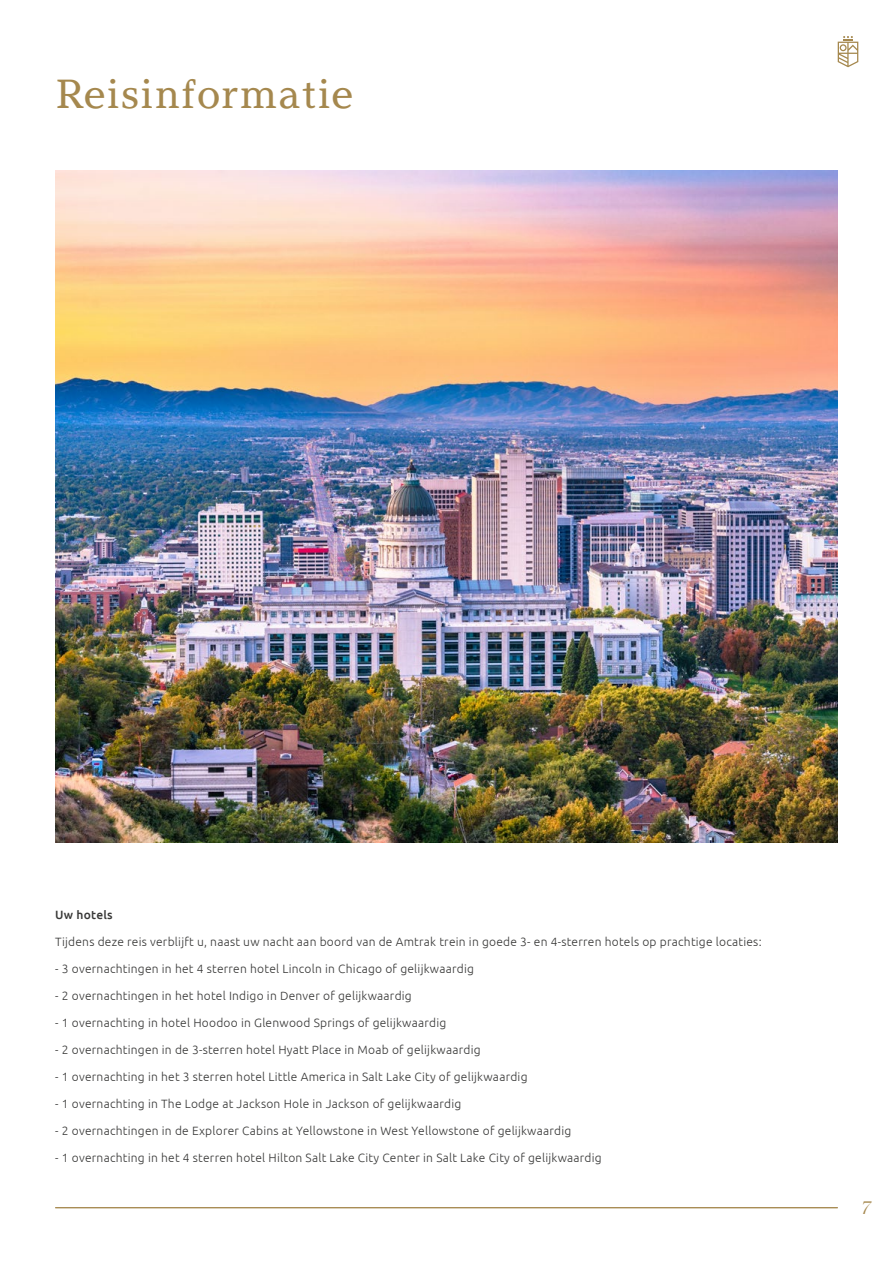
<style>
.page{position:relative;width:893px;height:1263px;background:#fff}
.page>*{position:absolute;margin:0;border:0;box-sizing:border-box;transform-origin:0 0}
.t1{font:40.5px "Argesta Text";color:#a5884e}
.t2{font:italic 18px "Argesta Hairline";color:#a5884e}
.t3{font:300 12px "Ubuntu";letter-spacing:.02em;color:#383837}
.t4{font:500 12px "Ubuntu";letter-spacing:.02em;color:#383837}
</style>
<div class="page">
<svg style="left:838px;top:36px;width:20px;height:31px"></svg>
<hr style="left:55px;top:1207px;width:783px;height:1px;background:#a5884e">
<img style="left:55px;top:171px;width:783px;height:672px">
<h1 class="t1" style="left:55px;top:69px;width:300px">Reisinformatie</h1>
<p class="t4" style="left:55px;top:907px;width:59px">Uw hotels</p>
<p class="t3" style="left:55px;top:935px;width:708px">Tijdens deze reis verblijft u, naast uw nacht aan boord van de Amtrak trein in goede 3- en 4-sterren hotels op prachtige locaties:</p>
<p class="t3" style="left:55px;top:962px;width:420px">- 3 overnachtingen in het 4 sterren hotel Lincoln in Chicago of gelijkwaardig</p>
<p class="t3" style="left:55px;top:989px;width:358px">- 2 overnachtingen in het hotel Indigo in Denver of gelijkwaardig</p>
<p class="t3" style="left:55px;top:1016px;width:393px">- 1 overnachting in hotel Hoodoo in Glenwood Springs of gelijkwaardig</p>
<p class="t3" style="left:55px;top:1043px;width:427px">- 2 overnachtingen in de 3-sterren hotel Hyatt Place in Moab of gelijkwaardig</p>
<p class="t3" style="left:55px;top:1070px;width:474px">- 1 overnachting in het 3 sterren hotel Little America in Salt Lake City of gelijkwaardig</p>
<p class="t3" style="left:55px;top:1097px;width:408px">- 1 overnachting in The Lodge at Jackson Hole in Jackson of gelijkwaardig</p>
<p class="t3" style="left:55px;top:1124px;width:518px">- 2 overnachtingen in de Explorer Cabins at Yellowstone in West Yellowstone of gelijkwaardig</p>
<p class="t3" style="left:55px;top:1151px;width:548px">- 1 overnachting in het 4 sterren hotel Hilton Salt Lake City Center in Salt Lake City of gelijkwaardig</p>
<h2 class="t2" style="left:860px;top:1197px;width:12px">7</h2>
</div>
